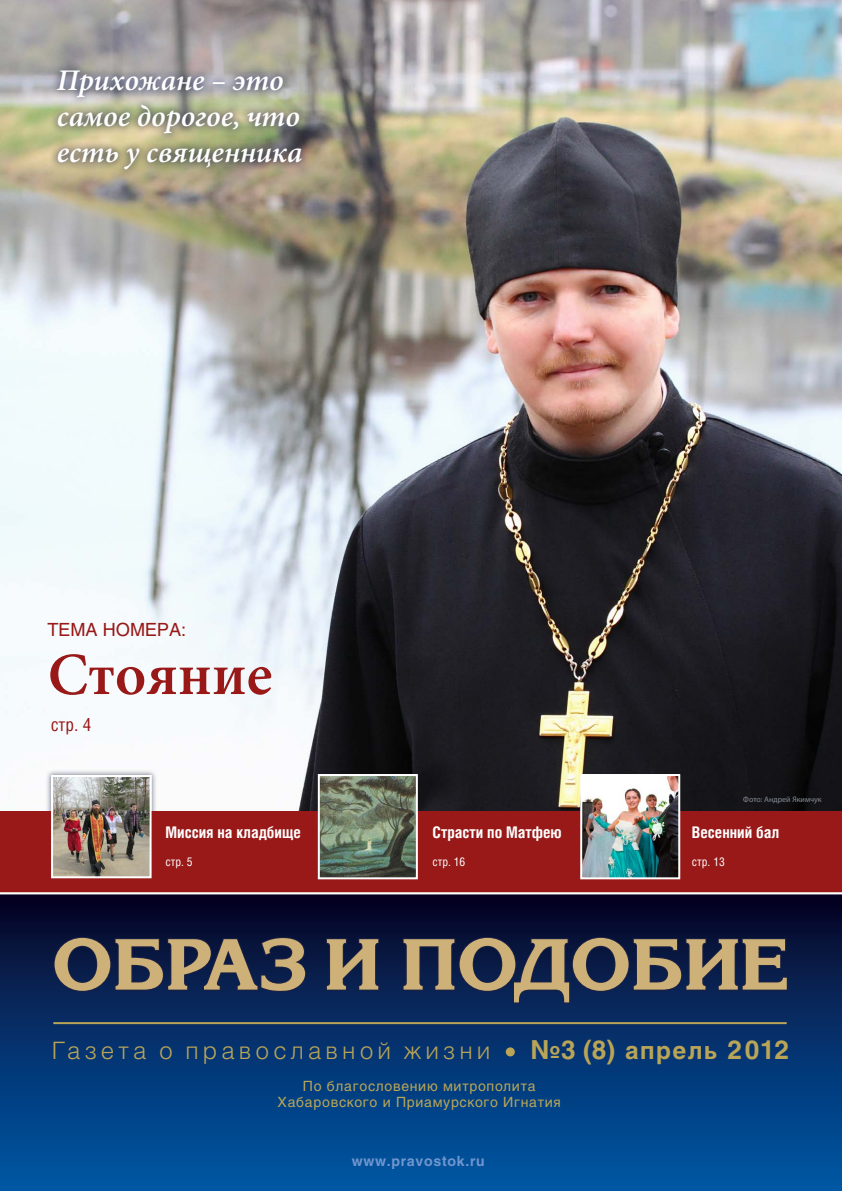
<style>
.page{position:relative;width:842px;height:1191px;background:#fff}
.page>*{position:absolute;margin:0;border:0;box-sizing:border-box;transform-origin:0 0}
.t1{font:72px "Korinna Black C";color:#ceb179}
.t2{font:600 60px "Minion Pro";color:#981917}
.t3{font:italic 600 30px/36px "Minion Pro";color:#fff}
.t4{font:700 26px "Helios C";color:#baa557}
.t5{font:24px "Helios Light C";letter-spacing:.17em;color:#baa557}
.t6{font:18px "Helios C";color:#981917}
.t7{font:18px "Helios Cond C";color:#981917}
.t8{font:700 16px "Helios Cond C";color:#fff}
.t9{font:14px/16.8px "Helios C";letter-spacing:.05em;color:#baa557;text-align:center}
.t10{font:700 14px "Helios C";letter-spacing:.05em;color:#7196cf}
.t11{font:12px "Helios Cond C";color:#fff}
.t12{font:8px "Myriad Pro";color:#868c97}
.s1{font-size:24px}
</style>
<div class="page">
<img style="left:0;top:0;width:842px;height:811px">
<div style="left:0;top:893px;width:842px;height:298px;background:linear-gradient(to bottom,#090425,#005aaa)"></div>
<div style="left:46px;top:769px;width:111px;height:114px;background:#1d2242;opacity:.6"></div>
<div style="left:0;top:811px;width:842px;height:82px;background:#981917"></div>
<hr style="left:0;top:892px;width:842px;height:2px;background:#fff">
<svg style="left:53px;top:936px;width:254px;height:56px;background:#0c1b44"></svg>
<svg style="left:325px;top:937px;width:56px;height:54px;background:#0c1b44"></svg>
<svg style="left:401px;top:936px;width:388px;height:68px;background:#0b1d47"></svg>
<div style="left:506px;top:1047px;width:9px;height:9px;background:#baa557;border-radius:50%"></div>
<hr style="left:53px;top:1022px;width:734px;height:2px;background:#baa557">
<div style="left:48px;top:62px;width:263px;height:116px;background:#1d2242;opacity:.7"></div>
<img style="left:54px;top:778px;width:95px;height:97px">
<div style="left:51px;top:775px;width:101px;height:103px;border:2px solid #fff"></div>
<img style="left:321px;top:777px;width:94px;height:99px">
<div style="left:318px;top:774px;width:100px;height:105px;border:2px solid #fff"></div>
<img style="left:583px;top:777px;width:94px;height:99px">
<div style="left:580px;top:774px;width:100px;height:105px;border:2px solid #fff"></div>
<h3 class="t3" style="left:57px;top:63px;width:247px">Прихожане – это самое дорогое, что есть у священника</h3>
<p class="t6" style="left:47px;top:619px;width:140px">Тема номера:</p>
<h2 class="t2" style="left:48px;top:639px;width:226px">Стояние</h2>
<p class="t7" style="left:51px;top:714px;width:42px">стр. 4</p>
<p class="t8" style="left:166px;top:822px;width:137px">Миссия на кладбище</p>
<p class="t11" style="left:166px;top:855px;width:29px">стр. 5</p>
<p class="t8" style="left:433px;top:822px;width:131px">Страсти по Матфею</p>
<p class="t11" style="left:433px;top:855px;width:34px">стр. 16</p>
<p class="t12" style="left:743px;top:794px;width:80px">Фото: Андрей Якимчук</p>
<p class="t8" style="left:692px;top:822px;width:89px">Весенний бал</p>
<p class="t11" style="left:692px;top:855px;width:34px">стр. 13</p>
<h1 class="t1" style="left:52px;top:923px;width:740px">ОБРАЗ И ПОДОБИЕ</h1>
<h3 class="t5" style="left:52px;top:1036px;width:440px">Газета о православной жизни</h3>
<h3 class="t4" style="left:530px;top:1034px;width:260px">№3 (8) <span class="s1">апрель</span> 2012</h3>
<p class="t9" style="left:278px;top:1077px;width:285px">По благословению митрополита<br>Хабаровского и Приамурского Игнатия</p>
<p class="t10" style="left:352px;top:1152px;width:134px">www.pravostok.ru</p>
</div>
